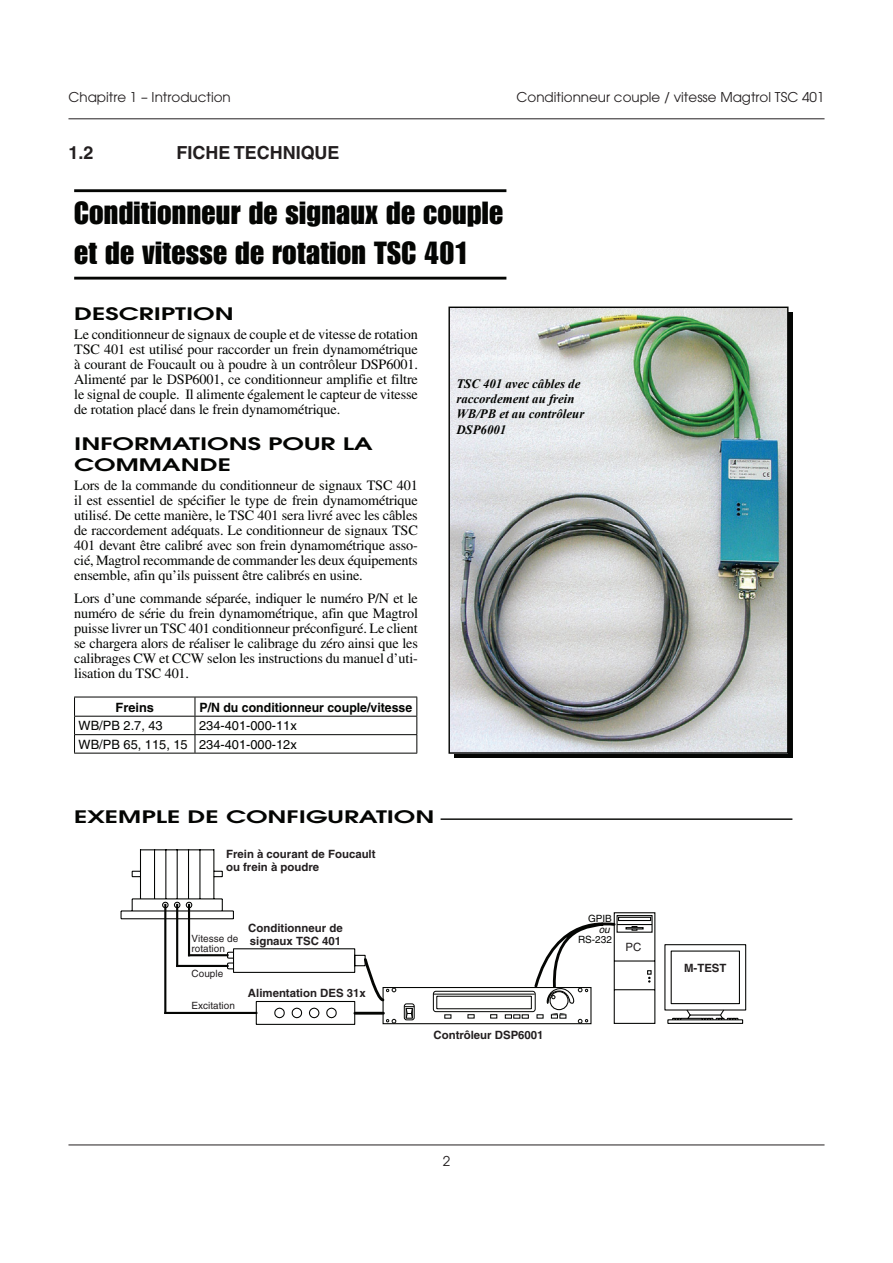
<style>
.page{position:relative;width:893px;height:1263px;background:#fff}
.page>*{position:absolute;margin:0;border:0;box-sizing:border-box;transform-origin:0 0}
.t1{font:31.35px/39.9px "Impact";letter-spacing:.01em;color:#040503}
.t2{font:700 18px "Helvetica";color:#231f20}
.t3{font:600 17.1px/20.5px "Avant Garde";color:#040503;scale:1.5 1}
.t4{font:14.25px/15px "Times";letter-spacing:-.01em;color:#040503;text-align:justify}
.t5{font:13.5px "Avant Garde";color:#231f20}
.t6{font:italic 700 12.9px/15.5px "Times New Roman";color:#040503}
.t7{font:12.9px/18.5px "Helvetica";color:#040503;text-align:right}
.t8{font:700 12.9px "Helvetica";color:#040503;scale:.96 1}
.t9{font:700 12.9px "Helvetica";color:#040503}
.t10{font:700 11.4px/12.8px "Helvetica";color:#231f20}
.t11{font:11.4px "Helvetica";color:#231f20}
.t12{font:10.05px/10.1px "Helvetica";color:#231f20}
.t13{font:10.05px/21.5px "Helvetica";color:#040503;text-align:right}
.t14{font:italic 10.05px "Helvetica";color:#040503}
</style>
<div class="page">
<hr style="left:68px;top:118px;width:756px;height:1px;background:#231f20">
<hr style="left:68px;top:1144px;width:756px;height:1px;background:#231f20">
<hr style="left:74px;top:189px;width:432px;height:3px;background:#040503">
<hr style="left:74px;top:277px;width:432px;height:3px;background:#040503">
<div style="left:454px;top:312px;width:338px;height:446px;background:#040503"></div>
<img style="left:450px;top:309px;width:336px;height:443px">
<div style="left:448px;top:307px;width:340px;height:447px;border:1px solid #040503"></div>
<hr style="left:441px;top:818px;width:351px;height:2px;background:#040503">
<hr style="left:74px;top:697px;width:121px;height:1px;background:#040503">
<hr style="left:195px;top:697px;width:222px;height:1px;background:#040503">
<hr style="left:74px;top:716px;width:121px;height:1px;background:#040503">
<hr style="left:195px;top:716px;width:222px;height:1px;background:#040503">
<hr style="left:74px;top:734px;width:121px;height:1px;background:#040503">
<svg style="left:74px;top:697px;width:1px;height:56px"></svg>
<hr style="left:195px;top:734px;width:222px;height:1px;background:#040503">
<svg style="left:195px;top:697px;width:1px;height:56px"></svg>
<svg style="left:416px;top:697px;width:1px;height:56px"></svg>
<hr style="left:74px;top:753px;width:121px;height:1px;background:#040503">
<hr style="left:195px;top:753px;width:222px;height:1px;background:#040503">
<svg style="left:121px;top:849px;width:625px;height:176px"></svg>
<p class="t5" style="left:68px;top:89px;width:164px">Chapitre 1 – Introduction</p>
<p class="t5" style="left:517px;top:89px;width:309px">Conditionneur couple / vitesse Magtrol TSC 401</p>
<p class="t2" style="left:68px;top:142px;width:27px">1.2</p>
<p class="t2" style="left:176px;top:142px;width:165px">Fiche technique</p>
<h1 class="t1" style="left:74px;top:193px;width:430px">Conditionneur de signaux de couple et de vitesse de rotation TSC 401</h1>
<p class="t3" style="left:74px;top:303px;width:108px">DESCRIPTION</p>
<p class="t4" style="left:74px;top:327px;width:345px">Le conditionneur de signaux de couple et de vitesse de rotation TSC 401 est utilisé pour raccorder un frein dynamométrique à courant de Foucault ou à poudre à un contrôleur DSP6001.<br>Alimenté par le DSP6001, ce conditionneur amplifie et filtre le signal de couple. Il alimente également le capteur de vitesse de rotation placé dans le frein dynamométrique.</p>
<p class="t3" style="left:74px;top:434px;width:201px">INFORMATIONS POUR LA<br>COMMANDE</p>
<p class="t4" style="left:74px;top:478px;width:345px">Lors de la commande du conditionneur de signaux TSC 401 il est essentiel de spécifier le type de frein dynamométrique utilisé. De cette manière, le TSC 401 sera livré avec les câbles de raccordement adéquats. Le conditionneur de signaux TSC 401 devant être calibré avec son frein dynamométrique asso&shy;cié, Magtrol recommande de commander les deux équipements ensemble, afin qu’ils puissent être calibrés en usine.</p>
<p class="t4" style="left:74px;top:590px;width:345px">Lors d’une commande séparée, indiquer le numéro P/N et le numéro de série du frein dynamométrique, afin que Magtrol puisse livrer un TSC 401 conditionneur préconfiguré. Le client se chargera alors de réaliser le calibrage du zéro ainsi que les calibrages CW et CCW selon les instructions du manuel d’uti&shy;lisation du TSC 401.</p>
<p class="t9" style="left:115px;top:699px;width:40px">Freins</p>
<p class="t8" style="left:199px;top:699px;width:223px">P/N du conditionneur couple/vitesse</p>
<p class="t7" style="left:79px;top:717px;width:86px">WB/PB 2.7, 43</p>
<p class="t7" style="left:79px;top:717px;width:220px">234-401-000-11x<br>WB/PB 65, 115, 15 234-401-000-12x</p>
<p class="t6" style="left:456px;top:375px;width:129px">TSC 401 avec câbles de raccordement au frein<br>WB/PB et au contrôleur<br>DSP6001</p>
<p class="t3" style="left:74px;top:806px;width:242px">EXEMPLE DE CONFIGURATION</p>
<p class="t10" style="left:226px;top:848px;width:151px">Frein à courant de Foucault ou frein à poudre</p>
<p class="t12" style="left:192px;top:933px;width:48px">Vitesse de rotation</p>
<p class="t10" style="left:248px;top:921px;width:96px">Conditionneur de signaux TSC 401</p>
<p class="t10" style="left:248px;top:986px;width:119px">Alimentation DES 31x</p>
<p class="t12" style="left:192px;top:968px;width:33px">Couple</p>
<p class="t12" style="left:192px;top:1000px;width:45px">Excitation</p>
<p class="t10" style="left:434px;top:1028px;width:111px">Contrôleur DSP6001</p>
<p class="t13" style="left:578px;top:908px;width:35px">GPIB<br>RS-232</p>
<p class="t14" style="left:599px;top:924px;width:13px">ou</p>
<p class="t11" style="left:626px;top:940px;width:17px">PC</p>
<p class="t10" style="left:684px;top:961px;width:44px">M-TEST</p>
<p class="t5" style="left:443px;top:1153px;width:9px">2</p>
</div>
